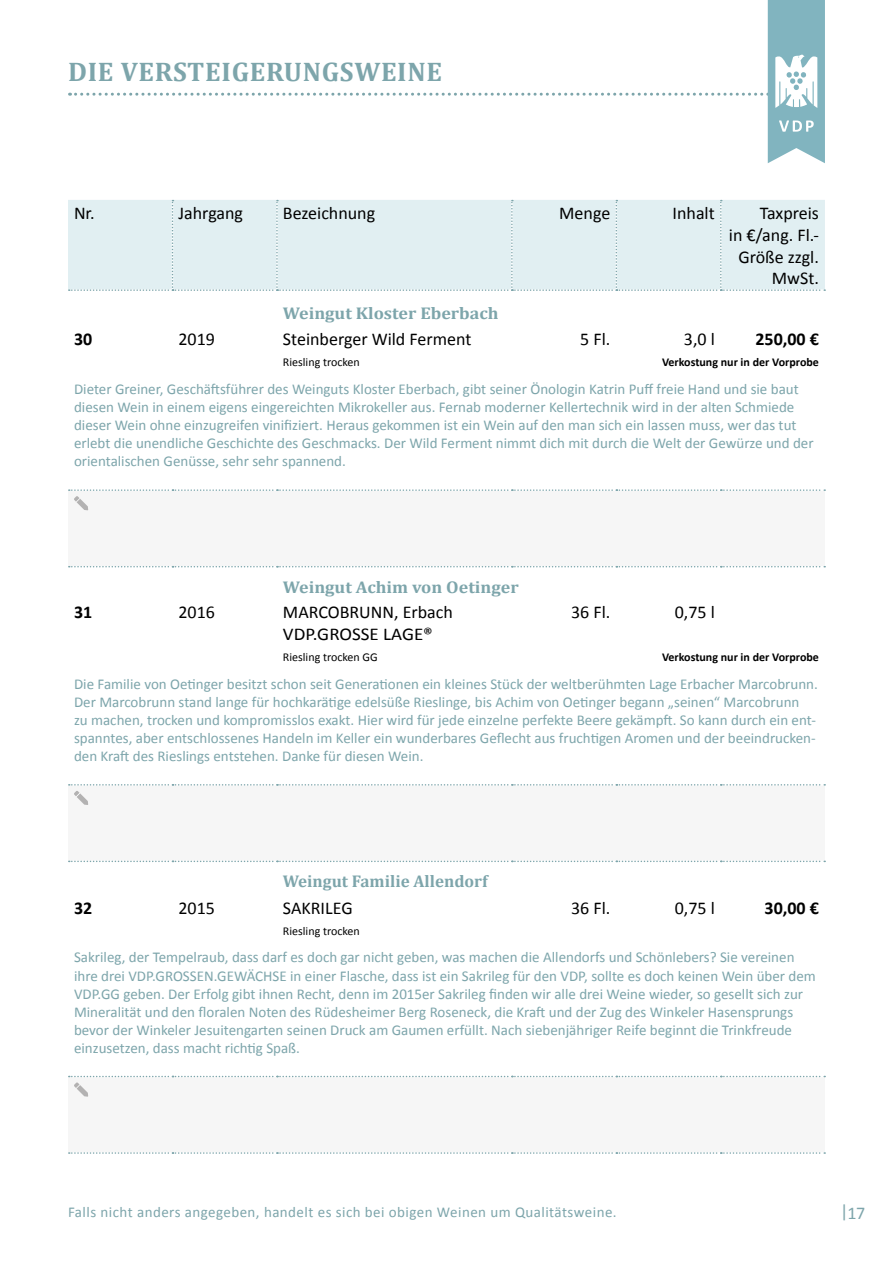
<style>
.page{position:relative;width:893px;height:1263px;background:#fff}
.page>*{position:absolute;margin:0;border:0;box-sizing:border-box;transform-origin:0 0}
.t1{font:700 27px "Cambria";letter-spacing:.025em;color:#7da5ab}
.t2{font:18px/21.6px "Calibri";color:#000;text-align:right}
.t3{font:700 18px "Calibri";color:#000}
.t4{font:18px "Calibri";color:#000;scale:1.06 1}
.t5{font:18px "Calibri";color:#7da5ab}
.t6{font:700 17.1px "Cambria";color:#7da5ab}
.t7{font:700 16.95px "Cambria";color:#7da5ab;scale:1.06 1}
.t8{font:15px/18px "Calibri";color:#7da5ab}
.t9{font:15px "Calibri";letter-spacing:.03em;color:#7da5ab}
.t10{font:700 12px "Calibri";color:#000}
.t11{font:12px "Calibri";color:#000}
</style>
<div class="page">
<div style="left:69px;top:200px;width:756px;height:91px;background:#e1eff2"></div>
<svg style="left:70px;top:0;width:755px;height:163px"></svg>
<div style="left:68px;top:490px;width:757px;height:77px;background:#f6f6f6"></div>
<svg style="left:69px;top:566px;width:756px;height:1px"></svg>
<svg style="left:69px;top:489px;width:756px;height:21px"></svg>
<div style="left:68px;top:785px;width:757px;height:76px;background:#f6f6f6"></div>
<svg style="left:69px;top:784px;width:756px;height:1px"></svg>
<svg style="left:69px;top:861px;width:756px;height:1px"></svg>
<svg style="left:74px;top:791px;width:14px;height:14px"></svg>
<div style="left:68px;top:1076px;width:757px;height:77px;background:#f6f6f6"></div>
<svg style="left:69px;top:1152px;width:756px;height:2px"></svg>
<svg style="left:69px;top:1076px;width:756px;height:21px"></svg>
<p class="t1" style="left:68px;top:53px;width:375px">DIE VERSTEIGERUNGSWEINE</p>
<p class="t2" style="left:74px;top:203px;width:22px">Nr.</p>
<p class="t2" style="left:178px;top:203px;width:66px">Jahrgang</p>
<p class="t2" style="left:283px;top:203px;width:94px">Bezeichnung</p>
<p class="t2" style="left:559px;top:203px;width:53px">Menge</p>
<p class="t2" style="left:673px;top:203px;width:44px">Inhalt</p>
<p class="t2" style="left:729px;top:203px;width:92px">Taxpreis<br>in €/ang. Fl.-<br>Größe zzgl.<br>MwSt.</p>
<p class="t7" style="left:283px;top:301px;width:205px">Weingut Kloster Eberbach</p>
<p class="t3" style="left:74px;top:327px;width:20px">30</p>
<p class="t2" style="left:178px;top:329px;width:38px">2019</p>
<p class="t2" style="left:283px;top:329px;width:190px">Steinberger Wild Ferment</p>
<p class="t2" style="left:580px;top:329px;width:32px">5 Fl.</p>
<p class="t2" style="left:684px;top:329px;width:32px">3,0 l</p>
<p class="t3" style="left:755px;top:327px;width:65px">250,00 €</p>
<p class="t11" style="left:283px;top:355px;width:78px">Riesling trocken</p>
<p class="t10" style="left:662px;top:354px;width:158px">Verkostung nur in der Vorprobe</p>
<p class="t8" style="left:74px;top:380px;width:741px">Dieter Greiner, Geschäftsführer des Weinguts Kloster Eberbach, gibt seiner Önologin Katrin Puff freie Hand und sie baut diesen Wein in einem eigens eingereichten Mikrokeller aus. Fernab moderner Kellertechnik wird in der alten Schmiede dieser Wein ohne einzugreifen vinifiziert. Heraus gekommen ist ein Wein auf den man sich ein lassen muss, wer das tut erlebt die unendliche Geschichte des Geschmacks. Der Wild Ferment nimmt dich mit durch die Welt der Gewürze und der orientalischen Genüsse, sehr sehr spannend.</p>
<p class="t7" style="left:283px;top:575px;width:224px">Weingut Achim von Oetinger</p>
<p class="t3" style="left:74px;top:600px;width:20px">31</p>
<p class="t2" style="left:178px;top:602px;width:38px">2016</p>
<p class="t2" style="left:283px;top:602px;width:171px">MARCOBRUNN, Erbach</p>
<p class="t4" style="left:283px;top:623px;width:143px">VDP.GROSSE LAGE®</p>
<p class="t2" style="left:571px;top:602px;width:41px">36 Fl.</p>
<p class="t2" style="left:675px;top:602px;width:42px">0,75 l</p>
<p class="t11" style="left:283px;top:649px;width:96px">Riesling trocken GG</p>
<p class="t10" style="left:662px;top:649px;width:158px">Verkostung nur in der Vorprobe</p>
<p class="t8" style="left:74px;top:675px;width:745px">Die Familie von Oetinger besitzt schon seit Generationen ein kleines Stück der weltberühmten Lage Erbacher Marcobrunn.<br>Der Marcobrunn stand lange für hochkarätige edelsüße Rieslinge, bis Achim von Oetinger begann „seinen“ Marcobrunn<br>zu machen, trocken und kompromisslos exakt. Hier wird für jede einzelne perfekte Beere gekämpft. So kann durch ein ent&shy;spanntes, aber entschlossenes Handeln im Keller ein wunderbares Geflecht aus fruchtigen Aromen und der beeindrucken&shy;den Kraft des Rieslings entstehen. Danke für diesen Wein.</p>
<p class="t6" style="left:283px;top:869px;width:206px">Weingut Familie Allendorf</p>
<p class="t3" style="left:74px;top:895px;width:20px">32</p>
<p class="t2" style="left:178px;top:897px;width:38px">2015</p>
<p class="t2" style="left:283px;top:897px;width:71px">SAKRILEG</p>
<p class="t2" style="left:571px;top:897px;width:41px">36 Fl.</p>
<p class="t2" style="left:675px;top:897px;width:42px">0,75 l</p>
<p class="t3" style="left:765px;top:895px;width:56px">30,00 €</p>
<p class="t11" style="left:283px;top:923px;width:78px">Riesling trocken</p>
<p class="t8" style="left:74px;top:948px;width:743px">Sakrileg, der Tempelraub, dass darf es doch gar nicht geben, was machen die Allendorfs und Schönlebers? Sie vereinen ihre drei VDP.GROSSEN.GEWÄCHSE in einer Flasche, dass ist ein Sakrileg für den VDP, sollte es doch keinen Wein über dem VDP.GG geben. Der Erfolg gibt ihnen Recht, denn im 2015er Sakrileg finden wir alle drei Weine wieder, so gesellt sich zur Mineralität und den floralen Noten des Rüdesheimer Berg Roseneck, die Kraft und der Zug des Winkeler Hasensprungs bevor der Winkeler Jesuitengarten seinen Druck am Gaumen erfüllt. Nach siebenjähriger Reife beginnt die Trinkfreude einzusetzen, dass macht richtig Spaß.</p>
<p class="t9" style="left:68px;top:1202px;width:550px">Falls nicht anders angegeben, handelt es sich bei obigen Weinen um Qualitätsweine.</p>
<p class="t5" style="left:840px;top:1201px;width:27px">|17</p>
</div>
